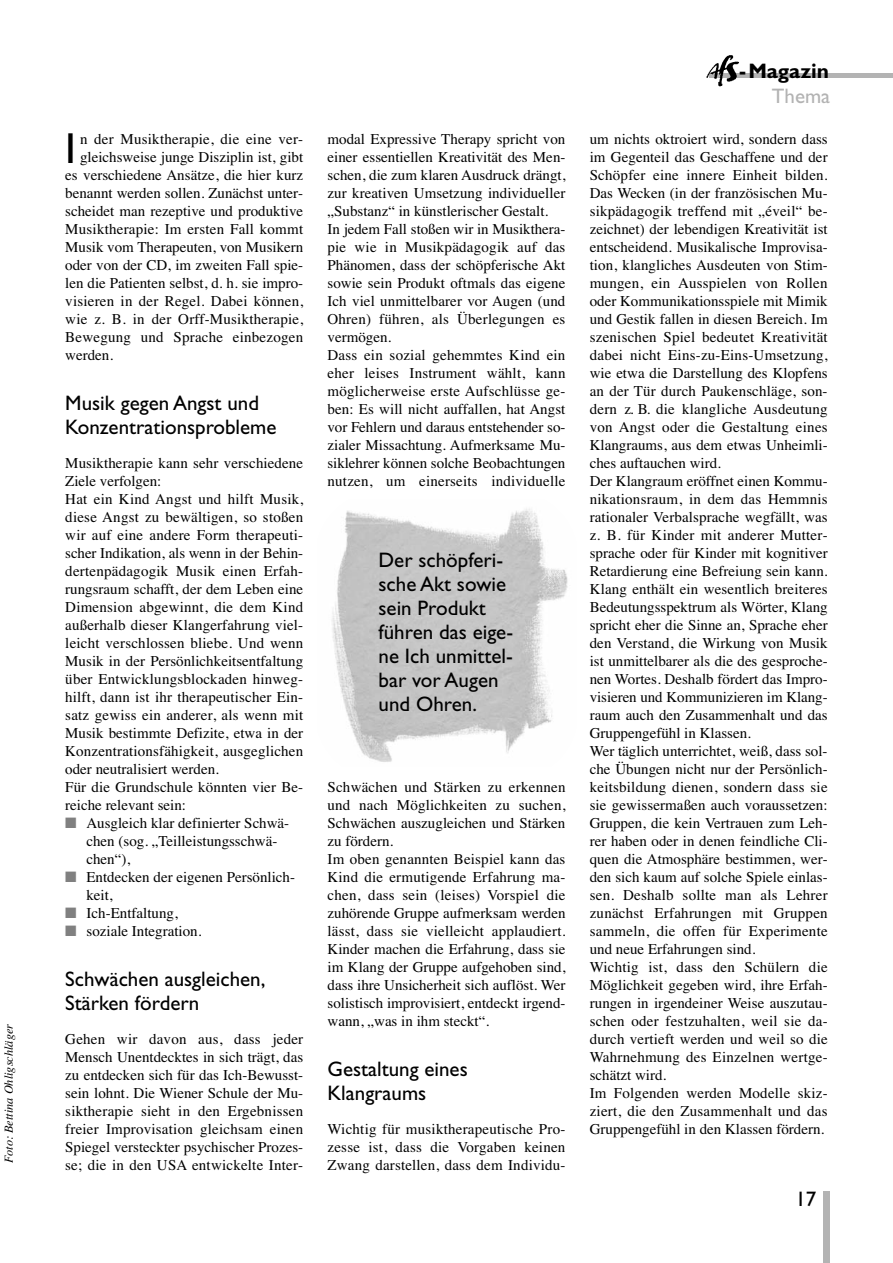
<style>
.page{position:relative;width:893px;height:1263px;background:#fff}
.page>*{position:absolute;margin:0;border:0;box-sizing:border-box;transform-origin:0 0}
.t1{font:43.5px "Gill Sans";color:#000}
.t2{font:21px/24px "Gill Sans";color:#000}
.t3{font:700 21px "Gill Sans";color:#000}
.t4{font:21px "Gill Sans";color:#b3b3b3}
.t5{font:15px/18px "Times";color:#000}
.t6{font:italic 12.3px "Times";color:#000}
.s1{color:#808080}
</style>
<div class="page">
<div style="left:709px;top:73px;width:184px;height:5px;background:#b3b3b3"></div>
<img style="left:706px;top:55px;width:33px;height:32px">
<div style="left:823px;top:1191px;width:6px;height:72px;background:#b3b3b3"></div>
<img style="left:332px;top:509px;width:236px;height:253px">
<p class="t6" style="left:1px;top:1163px;width:141px;rotate:-90deg">Foto: Bettina Ohligschläger</p>
<h1 class="t1" style="left:65px;top:132px;width:12px">I</h1>
<p class="t5" style="left:80px;top:130px;width:225px">n der Musiktherapie, die eine ver-</p>
<p class="t5" style="left:80px;top:148px;width:225px">gleichsweise junge Disziplin ist, gibt</p>
<p class="t5" style="left:65px;top:166px;width:239px">es verschiedene Ansätze, die hier kurz</p>
<p class="t5" style="left:65px;top:184px;width:239px">benannt werden sollen. Zunächst unter-</p>
<p class="t5" style="left:65px;top:202px;width:239px">scheidet man rezeptive und produktive</p>
<p class="t5" style="left:65px;top:220px;width:239px">Musiktherapie: Im ersten Fall kommt</p>
<p class="t5" style="left:65px;top:238px;width:239px">Musik vom Therapeuten, von Musikern</p>
<p class="t5" style="left:65px;top:256px;width:239px">oder von der CD, im zweiten Fall spie-</p>
<p class="t5" style="left:65px;top:274px;width:239px">len die Patienten selbst, d. h. sie impro-</p>
<p class="t5" style="left:65px;top:292px;width:239px">visieren in der Regel. Dabei können,</p>
<p class="t5" style="left:65px;top:310px;width:239px">wie z. B. in der Orff-Musiktherapie,</p>
<p class="t5" style="left:65px;top:328px;width:239px">Bewegung und Sprache einbezogen</p>
<p class="t5" style="left:65px;top:346px;width:49px">werden.</p>
<h2 class="t2" style="left:65px;top:392px;width:213px">Musik gegen Angst und<br>Konzentrationsprobleme</h2>
<p class="t5" style="left:65px;top:454px;width:239px">Musiktherapie kann sehr verschiedene Ziele verfolgen:<br>Hat ein Kind Angst und hilft Musik, diese Angst zu bewältigen, so stoßen wir auf eine andere Form therapeuti&shy;scher Indikation, als wenn in der Behin&shy;dertenpädagogik Musik einen Erfah&shy;rungsraum schafft, der dem Leben eine Dimension abgewinnt, die dem Kind außerhalb dieser Klangerfahrung viel&shy;leicht verschlossen bliebe. Und wenn Musik in der Persönlichkeitsentfaltung über Entwicklungsblockaden hinweg&shy;hilft, dann ist ihr therapeutischer Ein&shy;satz gewiss ein anderer, als wenn mit Musik bestimmte Defizite, etwa in der Konzentrationsfähigkeit, ausgeglichen oder neutralisiert werden.<br>Für die Grundschule könnten vier Be&shy;reiche relevant sein:</p>
<p class="t5" style="left:86px;top:814px;width:204px;text-indent:-21px"><span class="s1">■</span> Ausgleich klar definierter Schwä&shy;chen (sog. „Teilleistungsschwä&shy;chen“),</p>
<p class="t5" style="left:86px;top:868px;width:210px;text-indent:-21px"><span class="s1">■</span> Entdecken der eigenen Persönlich&shy;keit,</p>
<p class="t5" style="left:65px;top:904px;width:114px"><span class="s1">■</span> Ich-Entfaltung,</p>
<p class="t5" style="left:65px;top:922px;width:138px"><span class="s1">■</span> soziale Integration.</p>
<h2 class="t2" style="left:65px;top:968px;width:202px">Schwächen ausgleichen,<br>Stärken fördern</h2>
<p class="t5" style="left:65px;top:1030px;width:239px;text-align:justify">Gehen wir davon aus, dass jeder Mensch Unentdecktes in sich trägt, das zu entdecken sich für das Ich-Bewusst&shy;sein lohnt. Die Wiener Schule der Mu&shy;siktherapie sieht in den Ergebnissen freier Improvisation gleichsam einen Spiegel versteckter psychischer Prozes&shy;se; die in den USA entwickelte Inter-</p>
<p class="t5" style="left:327px;top:130px;width:239px">modal Expressive Therapy spricht von einer essentiellen Kreativität des Men&shy;schen, die zum klaren Ausdruck drängt, zur kreativen Umsetzung individueller „Substanz“ in künstlerischer Gestalt.<br>In jedem Fall stoßen wir in Musikthera&shy;pie wie in Musikpädagogik auf das Phänomen, dass der schöpferische Akt sowie sein Produkt oftmals das eigene Ich viel unmittelbarer vor Augen (und Ohren) führen, als Überlegungen es vermögen.<br>Dass ein sozial gehemmtes Kind ein eher leises Instrument wählt, kann möglicherweise erste Aufschlüsse ge&shy;ben: Es will nicht auffallen, hat Angst vor Fehlern und daraus entstehender so&shy;zialer Missachtung. Aufmerksame Mu&shy;siklehrer können solche Beobachtungen nutzen, um einerseits individuelle</p>
<h2 class="t2" style="left:379px;top:549px;width:136px">Der schöpferi&shy;sche Akt sowie sein Produkt führen das eige&shy;ne Ich unmittel&shy;bar vor Augen und Ohren.</h2>
<p class="t5" style="left:327px;top:778px;width:240px">Schwächen und Stärken zu erkennen und nach Möglichkeiten zu suchen, Schwächen auszugleichen und Stärken zu fördern.<br>Im oben genannten Beispiel kann das Kind die ermutigende Erfahrung ma&shy;chen, dass sein (leises) Vorspiel die zuhörende Gruppe aufmerksam werden lässt, dass sie vielleicht applaudiert.<br>Kinder machen die Erfahrung, dass sie im Klang der Gruppe aufgehoben sind, dass ihre Unsicherheit sich auflöst. Wer solistisch improvisiert, entdeckt irgend&shy;wann, „was in ihm steckt“.</p>
<h2 class="t2" style="left:327px;top:1058px;width:142px">Gestaltung eines<br>Klangraums</h2>
<p class="t5" style="left:327px;top:1120px;width:239px;text-align:justify">Wichtig für musiktherapeutische Pro&shy;zesse ist, dass die Vorgaben keinen Zwang darstellen, dass dem Individu-</p>
<h2 class="t3" style="left:739px;top:63px;width:92px">-Magazin</h2>
<h2 class="t4" style="left:772px;top:88px;width:60px">Thema</h2>
<p class="t5" style="left:590px;top:130px;width:239px">um nichts oktroiert wird, sondern dass im Gegenteil das Geschaffene und der Schöpfer eine innere Einheit bilden.<br>Das Wecken (in der französischen Mu&shy;sikpädagogik treffend mit „éveil“ be&shy;zeichnet) der lebendigen Kreativität ist entscheidend. Musikalische Improvisa&shy;tion, klangliches Ausdeuten von Stim&shy;mungen, ein Ausspielen von Rollen oder Kommunikationsspiele mit Mimik und Gestik fallen in diesen Bereich. Im szenischen Spiel bedeutet Kreativität dabei nicht Eins-zu-Eins-Umsetzung, wie etwa die Darstellung des Klopfens an der Tür durch Paukenschläge, son&shy;dern z. B. die klangliche Ausdeutung von Angst oder die Gestaltung eines Klangraums, aus dem etwas Unheimli&shy;ches auftauchen wird.<br>Der Klangraum eröffnet einen Kommu&shy;nikationsraum, in dem das Hemmnis rationaler Verbalsprache wegfällt, was z. B. für Kinder mit anderer Mutter&shy;sprache oder für Kinder mit kognitiver Retardierung eine Befreiung sein kann.<br>Klang enthält ein wesentlich breiteres Bedeutungsspektrum als Wörter, Klang spricht eher die Sinne an, Sprache eher den Verstand, die Wirkung von Musik ist unmittelbarer als die des gesproche&shy;nen Wortes. Deshalb fördert das Impro&shy;visieren und Kommunizieren im Klang&shy;raum auch den Zusammenhalt und das Gruppengefühl in Klassen.<br>Wer täglich unterrichtet, weiß, dass sol&shy;che Übungen nicht nur der Persönlich&shy;keitsbildung dienen, sondern dass sie sie gewissermaßen auch voraussetzen:<br>Gruppen, die kein Vertrauen zum Leh&shy;rer haben oder in denen feindliche Cli&shy;quen die Atmosphäre bestimmen, wer&shy;den sich kaum auf solche Spiele einlas&shy;sen. Deshalb sollte man als Lehrer zunächst Erfahrungen mit Gruppen sammeln, die offen für Experimente und neue Erfahrungen sind.<br>Wichtig ist, dass den Schülern die Möglichkeit gegeben wird, ihre Erfah&shy;rungen in irgendeiner Weise auszutau&shy;schen oder festzuhalten, weil sie da&shy;durch vertieft werden und weil so die Wahrnehmung des Einzelnen wertge&shy;schätzt wird.<br>Im Folgenden werden Modelle skiz&shy;ziert, die den Zusammenhalt und das Gruppengefühl in den Klassen fördern.</p>
<h2 class="t2" style="left:795px;top:1189px;width:22px">17</h2>
</div>
